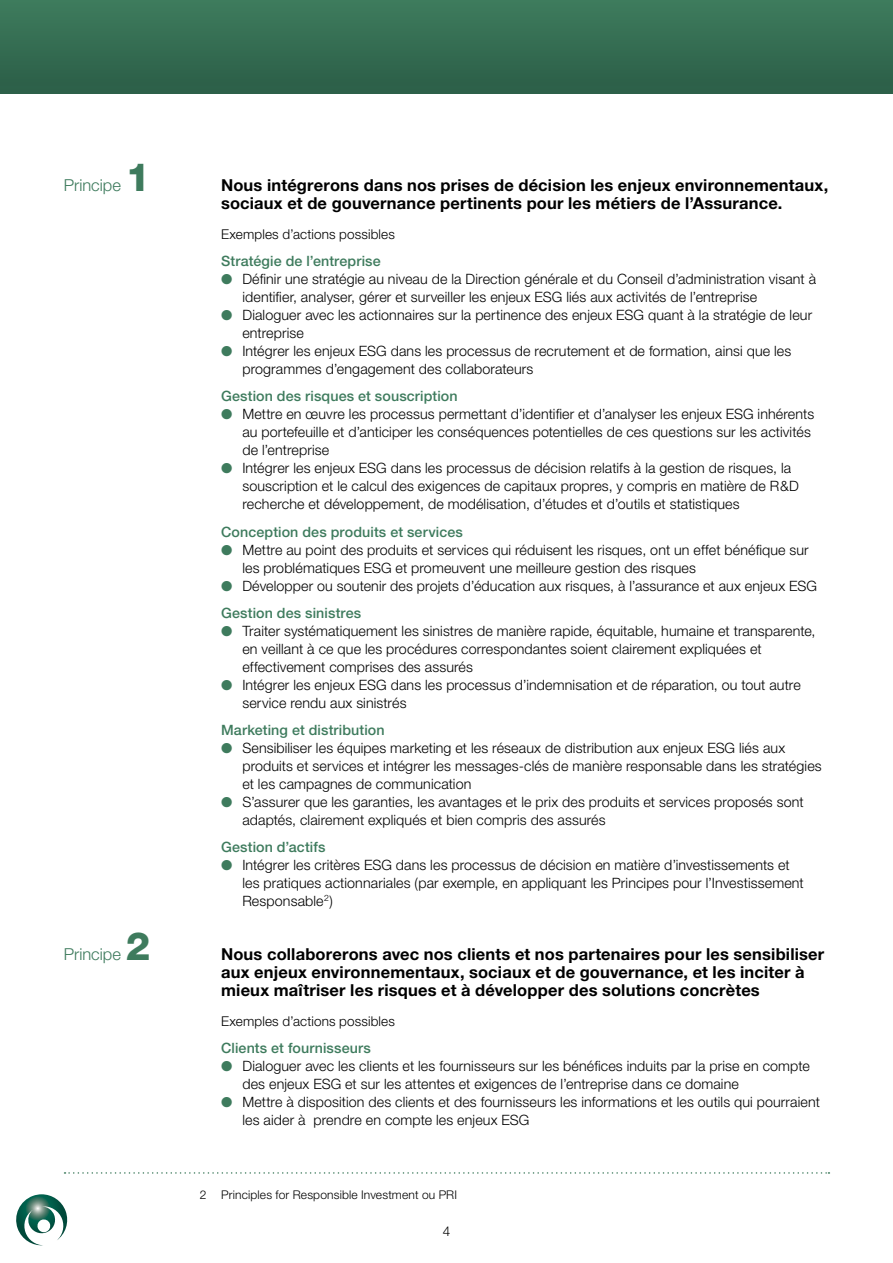
<style>
.page{position:relative;width:893px;height:1263px;background:#fff}
.page>*{position:absolute;margin:0;border:0;box-sizing:border-box;transform-origin:0 0}
.t1{font:800 39px "Helvetica Neue";color:#3e7b5d}
.t2{font:700 16.5px/18px "Helvetica Neue";letter-spacing:.01em;color:#000}
.t3{font:300 16.5px "Helvetica Neue";color:#3e7b5d}
.t4{font:300 14.25px/18px "Helvetica Neue";letter-spacing:.01em;color:#000}
.t5{font:500 14.25px "Helvetica Neue";letter-spacing:.01em;color:#3e7b5d}
.t6{font:300 13.5px "Helvetica Neue";letter-spacing:.01em;color:#000}
.t7{font:300 12px "Helvetica Neue";letter-spacing:.015em;color:#000}
.s1{color:#3e7b5d}
.s2{font-weight:500;color:#3e7b5d}
</style>
<div class="page">
<div style="left:0;top:0;width:893px;height:94px;background:#2d6049"></div>
<svg style="left:16px;top:1194px;width:52px;height:52px"></svg>
<div style="left:0;top:0;width:893px;height:85px;background:linear-gradient(to right,#356e53,#356e53)"></div>
<svg style="left:65px;top:1172px;width:764px;height:2px"></svg>
<p class="t3" style="left:64px;top:175px;width:59px">Principe</p>
<h1 class="t1" style="left:126px;top:154px;width:26px">1</h1>
<h1 class="t1" style="left:126px;top:922px;width:26px">2</h1>
<p class="t3" style="left:64px;top:943px;width:59px">Principe</p>
<p class="t2" style="left:221px;top:176px;width:609px">Nous intégrerons dans nos prises de décision les enjeux environnementaux, sociaux et de gouvernance pertinents pour les métiers de l’Assurance.</p>
<p class="t6" style="left:221px;top:226px;width:175px">Exemples d’actions possibles</p>
<p class="t5" style="left:221px;top:253px;width:161px">Stratégie de l’entreprise</p>
<p class="t4" style="left:242px;top:270px;width:575px;text-indent:-21px"><span class="s1">●</span> Définir une stratégie au niveau de la Direction générale et du Conseil d’administration visant à identifier, analyser, gérer et surveiller les enjeux ESG liés aux activités de l’entreprise</p>
<p class="t4" style="left:242px;top:306px;width:571px;text-indent:-21px"><span class="s1">●</span> Dialoguer avec les actionnaires sur la pertinence des enjeux ESG quant à la stratégie de leur entreprise</p>
<p class="t4" style="left:242px;top:342px;width:551px;text-indent:-21px"><span class="s1">●</span> Intégrer les enjeux ESG dans les processus de recrutement et de formation, ainsi que les programmes d’engagement des collaborateurs</p>
<p class="t5" style="left:221px;top:388px;width:238px">Gestion des risques et souscription</p>
<p class="t4" style="left:242px;top:405px;width:573px;text-indent:-21px"><span class="s1">●</span> Mettre en œuvre les processus permettant d’identifier et d’analyser les enjeux ESG inhérents au portefeuille et d’anticiper les conséquences potentielles de ces questions sur les activités de l’entreprise</p>
<p class="t4" style="left:242px;top:459px;width:558px;text-indent:-21px"><span class="s1">●</span> Intégrer les enjeux ESG dans les processus de décision relatifs à la gestion de risques, la souscription et le calcul des exigences de capitaux propres, y compris en matière de R&amp;D recherche et développement, de modélisation, d’études et d’outils et statistiques</p>
<p class="t5" style="left:221px;top:523px;width:243px">Conception des produits et services</p>
<p class="t4" style="left:242px;top:540px;width:568px;text-indent:-21px"><span class="s1">●</span> Mettre au point des produits et services qui réduisent les risques, ont un effet bénéfique sur les problématiques ESG et promeuvent une meilleure gestion des risques</p>
<p class="t4" style="left:221px;top:572px;width:597px;line-height:27px"><span class="s1">●</span> Développer ou soutenir des projets d’éducation aux risques, à l’assurance et aux enjeux ESG<br><span class="s2">Gestion des sinistres</span></p>
<p class="t4" style="left:242px;top:621px;width:575px;text-indent:-21px"><span class="s1">●</span> Traiter systématiquement les sinistres de manière rapide, équitable, humaine et transparente, en veillant à ce que les procédures correspondantes soient clairement expliquées et effectivement comprises des assurés</p>
<p class="t4" style="left:242px;top:675px;width:560px;text-indent:-21px"><span class="s1">●</span> Intégrer les enjeux ESG dans les processus d’indemnisation et de réparation, ou tout autre service rendu aux sinistrés</p>
<p class="t5" style="left:221px;top:721px;width:165px">Marketing et distribution</p>
<p class="t4" style="left:242px;top:738px;width:581px;text-indent:-21px"><span class="s1">●</span> Sensibiliser les équipes marketing et les réseaux de distribution aux enjeux ESG liés aux produits et services et intégrer les messages-clés de manière responsable dans les stratégies et les campagnes de communication</p>
<p class="t4" style="left:242px;top:792px;width:563px;text-indent:-21px"><span class="s1">●</span> S’assurer que les garanties, les avantages et le prix des produits et services proposés sont adaptés, clairement expliqués et bien compris des assurés</p>
<p class="t5" style="left:221px;top:838px;width:106px">Gestion d’actifs</p>
<p class="t4" style="left:242px;top:855px;width:563px;text-indent:-21px"><span class="s1">●</span> Intégrer les critères ESG dans les processus de décision en matière d’investissements et les pratiques actionnariales (par exemple, en appliquant les Principes pour l’Investissement<br>Responsable<sup>2</sup>)</p>
<p class="t2" style="left:221px;top:944px;width:605px">Nous collaborerons avec nos clients et nos partenaires pour les sensibiliser aux enjeux environnementaux, sociaux et de gouvernance, et les inciter à mieux maîtriser les risques et à développer des solutions concrètes</p>
<p class="t6" style="left:221px;top:1012px;width:175px">Exemples d’actions possibles</p>
<p class="t5" style="left:221px;top:1039px;width:151px">Clients et fournisseurs</p>
<p class="t4" style="left:242px;top:1056px;width:569px;text-indent:-21px"><span class="s1">●</span> Dialoguer avec les clients et les fournisseurs sur les bénéfices induits par la prise en compte des enjeux ESG et sur les attentes et exigences de l’entreprise dans ce domaine</p>
<p class="t4" style="left:242px;top:1092px;width:579px;text-indent:-21px"><span class="s1">●</span> Mettre à disposition des clients et des fournisseurs les informations et les outils qui pourraient les aider à prendre en compte les enjeux ESG</p>
<p class="t7" style="left:200px;top:1187px;width:259px">2 Principles for Responsible Investment ou PRI</p>
<p class="t6" style="left:443px;top:1223px;width:9px">4</p>
</div>
